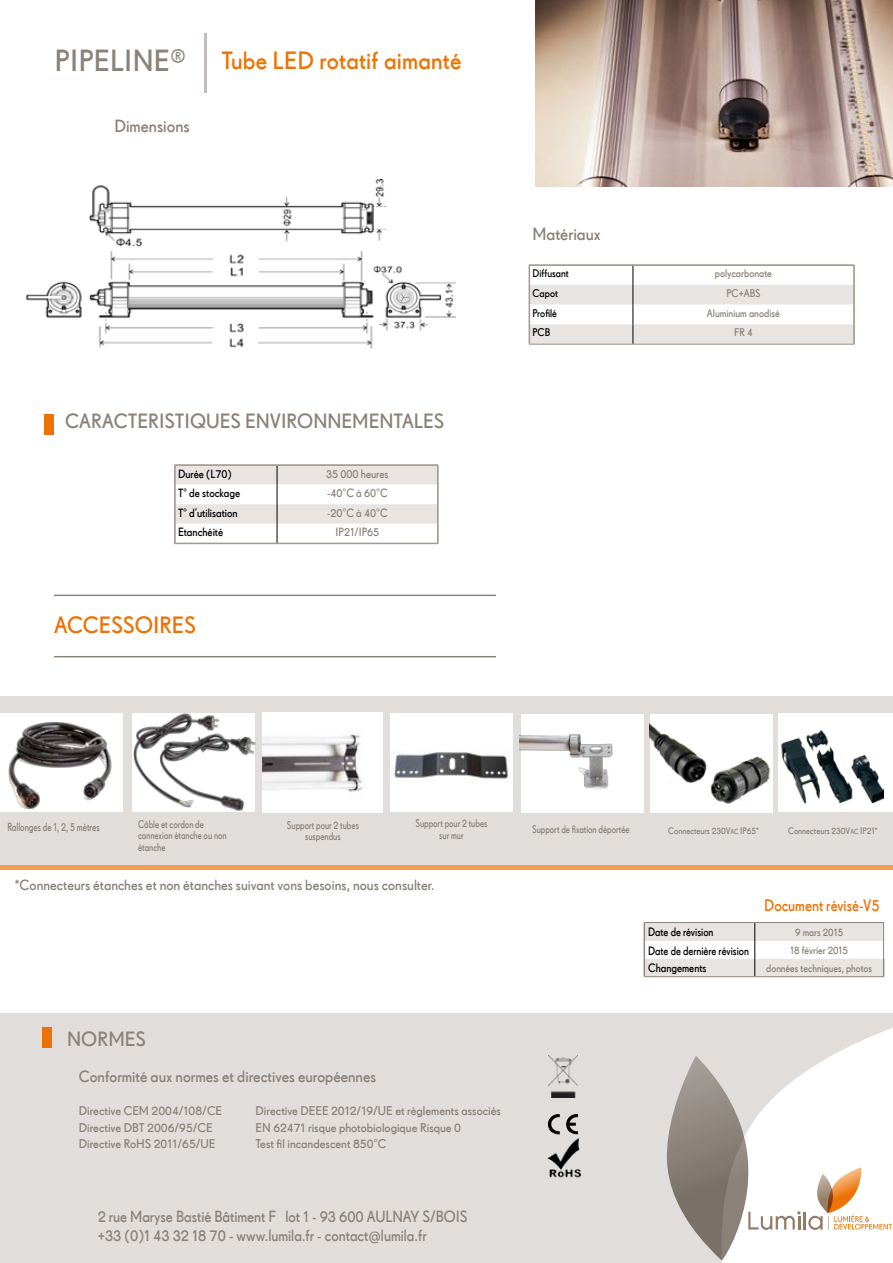
<style>
.page{position:relative;width:893px;height:1263px;background:#fff}
.page>*{position:absolute;margin:0;border:0;box-sizing:border-box;transform-origin:0 0}
.t1{font:600 25.5px "Drescher Grotesk BT";letter-spacing:.01em;color:#ee7203}
.t2{font:600 24px "Drescher Grotesk BT";color:#ee7203}
.t3{font:600 21px "Drescher Grotesk BT";color:#8a8279}
.t4{font:600 18px "Drescher Grotesk BT";color:#8a8279}
.t5{font:600 17.1px "Drescher Grotesk BT";color:#ee7203;scale:.92 1}
.t6{font:600 16.5px/19.8px "Drescher Grotesk BT";color:#8a8279;scale:.94 1}
.t7{font:600 16.5px "Drescher Grotesk BT";color:#8a8279}
.t8{font:600 15px "Drescher Grotesk BT";color:#8a8279}
.t9{font:600 12.9px/16.5px "Drescher Grotesk BT";color:#8a8279}
.t10{font:600 12.45px "Drescher Grotesk BT";color:#000;scale:.88 1}
.t11{font:600 12.45px "Drescher Grotesk BT";color:#000;scale:.92 1}
.t12{font:600 12.15px "Drescher Grotesk BT";color:#000;scale:.94 1}
.t13{font:600 12.15px "Drescher Grotesk BT";color:#8a8279;scale:.94 1}
.t14{font:600 12.15px "Drescher Grotesk BT";color:#8a8279;scale:.78 1}
.t15{font:600 11.4px/11.4px "Drescher Grotesk BT";color:#8a8279;text-align:center;scale:.82 1}
.t16{font:600 11.4px "Drescher Grotesk BT";color:#8a8279;scale:.94 1}
.t17{font:600 11.4px "Drescher Grotesk BT";color:#000;scale:.94 1}
.t18{font:600 11.25px "Drescher Grotesk BT";color:#8a8279;scale:.92 1}
.t19{font:600 9.6px "Drescher Grotesk BT";color:#8a8279;scale:.92 1}
.s1{font-size:31.2px;color:#8a8279}
.s2{font-size:7.5px}
</style>
<div class="page">
<div style="left:0;top:696px;width:893px;height:173px;background:#e0dddb"></div>
<img style="left:262px;top:712px;width:121px;height:100px">
<div style="left:0;top:713px;width:123px;height:98px;background:#fff"></div>
<div style="left:521px;top:714px;width:123px;height:99px;background:#fff"></div>
<hr style="left:54px;top:656px;width:442px;height:1px;background:#8a8279">
<hr style="left:54px;top:595px;width:442px;height:1px;background:#8a8279">
<img style="left:8px;top:722px;width:104px;height:88px">
<img style="left:132px;top:713px;width:123px;height:99px">
<img style="left:520px;top:734px;width:93px;height:55px">
<div style="left:0;top:1013px;width:893px;height:250px;background:#e0dddb"></div>
<div style="left:42px;top:1027px;width:10px;height:20px;background:#ee7203"></div>
<svg style="left:548px;top:1114px;width:12px;height:20px"></svg>
<svg style="left:566px;top:1114px;width:12px;height:20px"></svg>
<img style="left:548px;top:1056px;width:30px;height:41px">
<img style="left:547px;top:1134px;width:35px;height:44px">
<div style="left:390px;top:713px;width:123px;height:98px;background:#fff"></div>
<img style="left:392px;top:750px;width:120px;height:29px">
<div style="left:650px;top:714px;width:123px;height:98px;background:#fff"></div>
<img style="left:650px;top:723px;width:57px;height:60px">
<div style="left:779px;top:713px;width:114px;height:99px;background:#fff"></div>
<img style="left:710px;top:756px;width:61px;height:48px">
<hr style="left:0;top:865px;width:893px;height:4px;background:#f59d52">
<svg style="left:667px;top:1028px;width:226px;height:235px"></svg>
<img style="left:782px;top:730px;width:102px;height:74px">
<svg style="left:529px;top:265px;width:326px;height:79px"></svg>
<hr style="left:529px;top:344px;width:104px;height:1px;background:#9f958b">
<hr style="left:633px;top:344px;width:221px;height:1px;background:#9f958b">
<div style="left:44px;top:414px;width:10px;height:20px;background:#ee7203"></div>
<svg style="left:174px;top:465px;width:265px;height:79px"></svg>
<hr style="left:174px;top:543px;width:103px;height:1px;background:#9f958b">
<hr style="left:277px;top:543px;width:161px;height:1px;background:#9f958b">
<hr style="left:204px;top:33px;width:3px;height:59px;background:#c3bdb8">
<img style="left:26px;top:180px;width:429px;height:169px">
<svg style="left:644px;top:922px;width:241px;height:55px"></svg>
<hr style="left:644px;top:976px;width:111px;height:1px;background:#8d847a">
<hr style="left:755px;top:976px;width:129px;height:1px;background:#8d847a">
<img style="left:535px;top:0;width:358px;height:187px">
<h1 class="t1" style="left:55px;top:46px;width:408px"><span class="s1">PIPELINE®</span> Tube LED rotatif aimanté</h1>
<h3 class="t4" style="left:114px;top:116px;width:77px">Dimensions</h3>
<h3 class="t3" style="left:65px;top:410px;width:381px">CARACTERISTIQUES ENVIRONNEMENTALES</h3>
<p class="t12" style="left:178px;top:467px;width:59px">Durée (L70)</p>
<p class="t13" style="left:326px;top:467px;width:68px">35 000 heures</p>
<p class="t12" style="left:178px;top:486px;width:68px">T° de stockage</p>
<p class="t13" style="left:327px;top:486px;width:66px">-40°C à 60°C</p>
<p class="t12" style="left:178px;top:506px;width:65px">T° d’utilisation</p>
<p class="t13" style="left:327px;top:506px;width:66px">-20°C à 40°C</p>
<p class="t12" style="left:178px;top:525px;width:50px">Etanchéité</p>
<p class="t13" style="left:336px;top:525px;width:48px">IP21/IP65</p>
<h2 class="t2" style="left:54px;top:611px;width:144px">ACCESSOIRES</h2>
<h3 class="t4" style="left:533px;top:224px;width:70px">Matériaux</h3>
<p class="t17" style="left:532px;top:267px;width:40px">Diffusant</p>
<p class="t16" style="left:715px;top:267px;width:62px">polycarbonate</p>
<p class="t17" style="left:532px;top:287px;width:29px">Capot</p>
<p class="t16" style="left:726px;top:287px;width:38px">PC+ABS</p>
<p class="t17" style="left:532px;top:306px;width:28px">Profilé</p>
<p class="t16" style="left:707px;top:306px;width:79px">Aluminium anodisé</p>
<p class="t17" style="left:532px;top:326px;width:20px">PCB</p>
<p class="t16" style="left:734px;top:326px;width:21px">FR 4</p>
<p class="t14" style="left:7px;top:820px;width:120px">Rallonges de 1, 2, 5 mètres</p>
<p class="t15" style="left:415px;top:818px;width:89px">Support pour 2 tubes sur mur</p>
<p class="t15" style="left:138px;top:818px;width:110px;text-align:left">Câble et cordon de connexion étanche ou non étanche</p>
<p class="t15" style="left:532px;top:824px;width:120px">Support de fixation déportée</p>
<p class="t19" style="left:788px;top:826px;width:99px">Connecteurs 230V<span class="s2">AC</span> IP21*</p>
<p class="t15" style="left:287px;top:819px;width:89px">Support pour 2 tubes suspendus</p>
<p class="t19" style="left:668px;top:825px;width:100px">Connecteurs 230V<span class="s2">AC</span> IP65*</p>
<p class="t8" style="left:15px;top:876px;width:421px">*Connecteurs étanches et non étanches suivant vons besoins, nous consulter.</p>
<h3 class="t3" style="left:67px;top:1027px;width:80px">NORMES</h3>
<p class="t7" style="left:79px;top:1067px;width:299px">Conformité aux normes et directives européennes</p>
<p class="t9" style="left:79px;top:1102px;width:145px">Directive CEM 2004/108/CE<br>Directive DBT 2006/95/CE<br>Directive RoHS 2011/65/UE</p>
<p class="t9" style="left:256px;top:1102px;width:247px">Directive DEEE 2012/19/UE et règlements associés<br>EN 62471 risque photobiologique Risque 0<br>Test fil incandescent 850°C</p>
<p class="t6" style="left:98px;top:1206px;width:395px">2 rue Maryse Bastié Bâtiment F lot 1 - 93 600 AULNAY S/BOIS +33 (0)1 43 32 18 70 - www.lumila.fr - contact@lumila.fr</p>
<h3 class="t5" style="left:764px;top:896px;width:127px">Document révisé-V5</h3>
<p class="t10" style="left:648px;top:925px;width:76px">Date de révision</p>
<p class="t18" style="left:795px;top:926px;width:54px">9 mars 2015</p>
<p class="t10" style="left:648px;top:943px;width:116px">Date de dernière révision</p>
<p class="t18" style="left:790px;top:944px;width:64px">18 février 2015</p>
<p class="t11" style="left:648px;top:961px;width:65px">Changements</p>
<p class="t18" style="left:766px;top:962px;width:116px">données techniques, photos</p>
</div>
